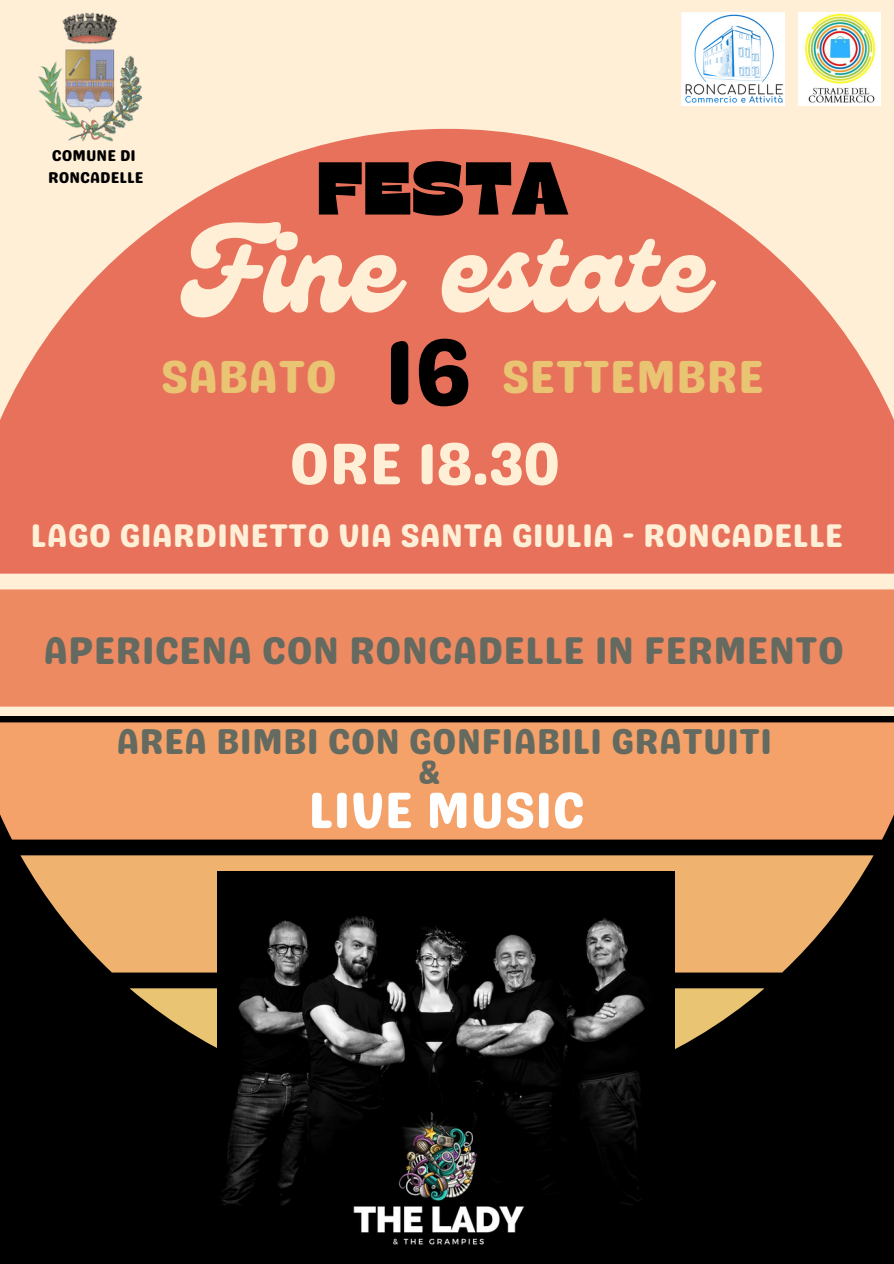
<style>
.page{position:relative;width:894px;height:1264px;background:#fff}
.page>*{position:absolute;margin:0;border:0;box-sizing:border-box;transform-origin:0 0}
.t1{font:114.9px "Genty";color:#ffefd7}
.t2{font:92.25px "Genty Sans";color:#000}
.t3{font:74.55px "Gulfs Display";color:#000}
.t4{font:58.5px "Genty Sans";color:#ffefd7}
.t5{font:51px "Genty Sans";color:#fff}
.t6{font:46.2px "Genty Sans";color:#e9c473}
.t7{font:38.55px "Genty Sans";color:#646a60}
.t8{font:35.85px "Genty Sans";color:#646a60}
.t9{font:33px "Genty Sans";color:#646a60}
.t10{font:32.7px "Genty Sans";color:#ffefd7}
.t11{font:15.6px "Genty Sans";color:#000}
</style>
<div class="page">
<div style="left:0;top:0;width:893px;height:1263px;background:#ffefd7"></div>
<div style="left:0;top:716px;width:893px;height:547px;background:#000"></div>
<svg style="left:0;top:129px;width:893px;height:444px;fill:#e7715a"></svg>
<svg style="left:129px;top:988px;width:635px;height:61px;fill:#e9c473"></svg>
<svg style="left:20px;top:855px;width:853px;height:117px;fill:#efb36f"></svg>
<div style="left:0;top:722px;width:893px;height:117px;background:#f4a26a"></div>
<div style="left:0;top:589px;width:893px;height:117px;background:#ee8a62"></div>
<img style="left:217px;top:871px;width:457px;height:374px">
<img style="left:25px;top:13px;width:129px;height:129px">
<img style="left:798px;top:13px;width:81px;height:92px">
<img style="left:681px;top:13px;width:103px;height:92px">
<p class="t11" style="left:52px;top:146px;width:85px">COMUNE DI</p>
<p class="t11" style="left:48px;top:168px;width:97px">RONCADELLE</p>
<p class="t3" style="left:316px;top:140px;width:252px">FESTA</p>
<p class="t1" style="left:186px;top:206px;width:523px">Fine estate</p>
<p class="t6" style="left:160px;top:348px;width:178px">SABATO</p>
<p class="t2" style="left:384px;top:317px;width:89px">16</p>
<p class="t6" style="left:501px;top:348px;width:264px">SETTEMBRE</p>
<p class="t4" style="left:289px;top:429px;width:271px">ORE 18.30</p>
<p class="t10" style="left:31px;top:516px;width:814px">LAGO GIARDINETTO VIA SANTA GIULIA - RONCADELLE</p>
<p class="t7" style="left:43px;top:627px;width:802px">APERICENA CON RONCADELLE IN FERMENTO</p>
<p class="t8" style="left:116px;top:719px;width:657px">AREA BIMBI CON GONFIABILI GRATUITI</p>
<p class="t9" style="left:419px;top:753px;width:22px">&amp;</p>
<p class="t5" style="left:308px;top:779px;width:278px">LIVE MUSIC</p>
</div>
